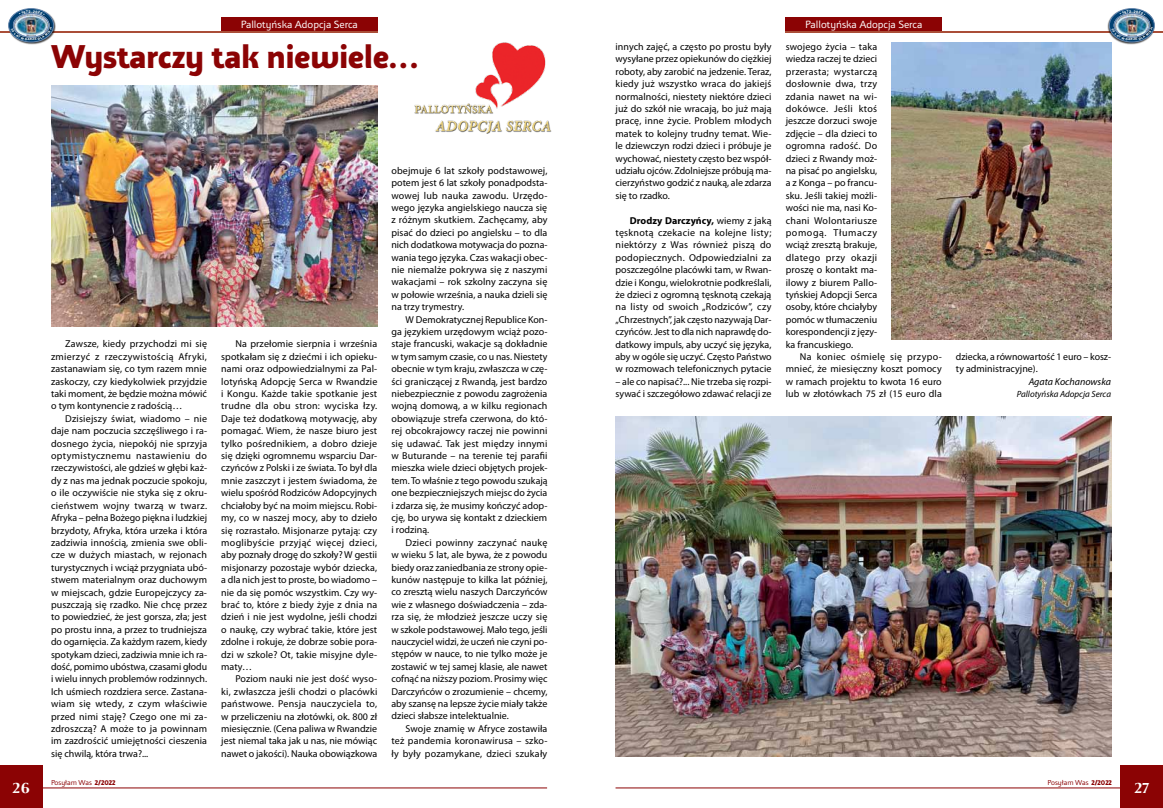
<style>
.page{position:relative;width:1163px;height:808px;background:#fff}
.page>*{position:absolute;margin:0;border:0;box-sizing:border-box;transform-origin:0 0}
.t1{font:700 35px "Apolonia Nova OT";letter-spacing:-.005em;color:#8b0304}
.t2{font:700 16px "Apolonia TT";color:#fff}
.t3{font:11px "Apolonia Nova OT";color:#fff}
.t4{font:10px/12.4px "Myriad Pro";color:#000;text-align:justify}
.t5{font:italic 10px "Myriad Pro";color:#000}
.t6{font:italic 9px "Myriad Pro";color:#000}
.t7{font:7.5px "Apolonia Nova OT";color:#8b0304}
.s1{font-weight:700}
</style>
<div class="page">
<div style="left:785px;top:17px;width:156px;height:15px;background:#8b0304"></div>
<div style="left:221px;top:17px;width:156px;height:15px;background:#8b0304"></div>
<hr style="left:0;top:31px;width:377px;height:2px;background:#aa4e38">
<hr style="left:785px;top:31px;width:377px;height:2px;background:#aa4e38">
<hr style="left:0;top:787px;width:547px;height:1px;background:#8b0304">
<div style="left:0;top:765px;width:43px;height:43px;background:#8b0304"></div>
<hr style="left:615px;top:787px;width:509px;height:1px;background:#8b0304">
<div style="left:1120px;top:765px;width:42px;height:43px;background:#8b0304"></div>
<div style="left:8px;top:8px;width:48px;height:36px;background:#000;opacity:.75"></div>
<div style="left:9px;top:9px;width:45px;height:33px;background:#004173;border-radius:50%"></div>
<div style="left:9px;top:9px;width:45px;height:33px;border:1px solid #6586ae;border-radius:50%"></div>
<div style="left:12px;top:12px;width:40px;height:29px;background:#000;opacity:.75"></div>
<img style="left:13px;top:13px;width:36px;height:14px">
<div style="left:13px;top:13px;width:36px;height:24px;border:1px solid #6586ae;border-radius:50%"></div>
<div style="left:14px;top:13px;width:35px;height:24px;border:1px solid #6586ae;border-radius:50%"></div>
<div style="left:1106px;top:8px;width:48px;height:36px;background:#000;opacity:.75"></div>
<svg style="left:1109px;top:9px;width:45px;height:33px"></svg>
<div style="left:1108px;top:9px;width:46px;height:33px;border:1px solid #6586ae;border-radius:50%"></div>
<div style="left:1112px;top:12px;width:40px;height:29px;background:#000;opacity:.75"></div>
<img style="left:1113px;top:13px;width:36px;height:14px">
<div style="left:1113px;top:13px;width:36px;height:24px;border:1px solid #6586ae;border-radius:50%"></div>
<div style="left:1114px;top:13px;width:35px;height:24px;border:1px solid #6586ae;border-radius:50%"></div>
<img style="left:51px;top:86px;width:326px;height:240px">
<img style="left:615px;top:417px;width:496px;height:340px">
<img style="left:414px;top:42px;width:138px;height:92px">
<img style="left:891px;top:43px;width:220px;height:297px">
<svg style="left:19px;top:10px;width:26px;height:5px"></svg>
<svg style="left:11px;top:27px;width:41px;height:14px"></svg>
<svg style="left:1119px;top:10px;width:26px;height:5px"></svg>
<svg style="left:1111px;top:27px;width:41px;height:14px"></svg>
<p class="t3" style="left:241px;top:18px;width:119px">Pallotyńska Adopcja Serca</p>
<p class="t3" style="left:805px;top:18px;width:119px">Pallotyńska Adopcja Serca</p>
<h1 class="t1" style="left:51px;top:37px;width:368px">Wystarczy tak niewiele…</h1>
<p class="t4" style="left:615px;top:40px;width:158px">innych zajęć, a często po prostu były wysyłane przez opiekunów do ciężkiej roboty, aby zarobić na jedzenie. Teraz, kiedy już wszystko wraca do jakiejś normalności, niestety niektóre dzieci już do szkół nie wracają, bo już mają pracę, inne życie. Problem młodych matek to kolejny trudny temat. Wie&shy;le dziewczyn rodzi dzieci i próbuje je wychować, niestety często bez współ&shy;udziału ojców. Zdolniejsze próbują ma&shy;cierzyństwo godzić z nauką, ale zdarza się to rzadko.</p>
<p class="t4" style="left:615px;top:214px;width:158px;text-indent:14px"><span class="s1">Drodzy Darczyńcy,</span> wiemy z jaką tęsknotą czekacie na kolejne listy; niektórzy z Was również piszą do podopiecznych. Odpowiedzialni za poszczególne placówki tam, w Rwan&shy;dzie i Kongu, wielokrotnie podkreślali, że dzieci z ogromną tęsknotą czekają na listy od swoich „Rodziców”, czy „Chrzestnych”, jak często nazywają Dar&shy;czyńców. Jest to dla nich naprawdę do&shy;datkowy impuls, aby uczyć się języka, aby w ogóle się uczyć. Często Państwo w rozmowach telefonicznych pytacie</p>
<p class="t4" style="left:615px;top:375px;width:158px">– ale co napisać?... Nie trzeba się rozpi&shy;sywać i szczegółowo zdawać relacji ze</p>
<p class="t4" style="left:785px;top:40px;width:93px">swojego życia – taka wiedza raczej te dzieci przerasta; wystarczą dosłownie dwa, trzy zdania nawet na wi&shy;dokówce. Jeśli ktoś jeszcze dorzuci swoje zdjęcie – dla dzieci to ogromna radość. Do dzieci z Rwandy moż&shy;na pisać po angielsku, a z Konga – po francu&shy;sku. Jeśli takiej możli&shy;wości nie ma, nasi Ko&shy;chani Wolontariusze pomogą. Tłumaczy wciąż zresztą brakuje, dlatego przy okazji proszę o kontakt ma&shy;ilowy z biurem Pallo&shy;tyńskiej Adopcji Serca osoby, które chciałyby pomóc w tłumaczeniu korespondencji z języ&shy;ka francuskiego.</p>
<p class="t4" style="left:785px;top:350px;width:158px;text-indent:14px">Na koniec ośmielę się przypo&shy;mnieć, że miesięczny koszt pomocy w ramach projektu to kwota 16 euro lub w złotówkach 75 zł (15 euro dla</p>
<p class="t4" style="left:955px;top:350px;width:157px">dziecka, a równowartość 1 euro – kosz&shy;ty administracyjne).</p>
<p class="t4" style="left:391px;top:164px;width:157px">obejmuje 6 lat szkoły podstawowej, potem jest 6 lat szkoły ponadpodsta&shy;wowej lub nauka zawodu. Urzędo&shy;wego języka angielskiego naucza się z różnym skutkiem. Zachęcamy, aby pisać do dzieci po angielsku – to dla nich dodatkowa motywacja do pozna&shy;wania tego języka. Czas wakacji obec&shy;nie niemalże pokrywa się z naszymi wakacjami – rok szkolny zaczyna się w połowie września, a nauka dzieli się na trzy trymestry.</p>
<p class="t4" style="left:391px;top:313px;width:157px;text-indent:14px">W Demokratycznej Republice Kon&shy;ga językiem urzędowym wciąż pozo&shy;staje francuski, wakacje są dokładnie w tym samym czasie, co u nas. Niestety obecnie w tym kraju, zwłaszcza w czę&shy;ści graniczącej z Rwandą, jest bardzo niebezpiecznie z powodu zagrożenia wojną domową, a w kilku regionach obowiązuje strefa czerwona, do któ&shy;rej obcokrajowcy raczej nie powinni się udawać. Tak jest między innymi w Buturande – na terenie tej parafii mieszka wiele dzieci objętych projek&shy;tem. To właśnie z tego powodu szukają one bezpieczniejszych miejsc do życia i zdarza się, że musimy kończyć adop&shy;cję, bo urywa się kontakt z dzieckiem i rodziną.</p>
<p class="t4" style="left:391px;top:536px;width:157px;text-indent:14px">Dzieci powinny zaczynać naukę w wieku 5 lat, ale bywa, że z powodu biedy oraz zaniedbania ze strony opie&shy;kunów następuje to kilka lat później, co zresztą wielu naszych Darczyńców wie z własnego doświadczenia – zda&shy;rza się, że młodzież jeszcze uczy się w szkole podstawowej. Mało tego, jeśli nauczyciel widzi, że uczeń nie czyni po&shy;stępów w nauce, to nie tylko może je zostawić w tej samej klasie, ale nawet cofnąć na niższy poziom. Prosimy więc Darczyńców o zrozumienie – chcemy, aby szansę na lepsze życie miały także dzieci słabsze intelektualnie.</p>
<p class="t4" style="left:391px;top:722px;width:157px;text-indent:14px">Swoje znamię w Afryce zostawiła też pandemia koronawirusa – szko&shy;ły były pozamykane, dzieci szukały</p>
<p class="t4" style="left:221px;top:338px;width:158px;text-indent:14px">Na przełomie sierpnia i września spotkałam się z dziećmi i ich opieku&shy;nami oraz odpowiedzialnymi za Pal&shy;lotyńską Adopcję Serca w Rwandzie i Kongu. Każde takie spotkanie jest trudne dla obu stron: wyciska łzy.<br>Daje też dodatkową motywację, aby pomagać. Wiem, że nasze biuro jest tylko pośrednikiem, a dobro dzieje się dzięki ogromnemu wsparciu Dar&shy;czyńców z Polski i ze świata. To był dla mnie zaszczyt i jestem świadoma, że wielu spośród Rodziców Adopcyjnych chciałoby być na moim miejscu. Robi&shy;my, co w naszej mocy, aby to dzieło się rozrastało. Misjonarze pytają: czy moglibyście przyjąć więcej dzieci, aby poznały drogę do szkoły? W gestii misjonarzy pozostaje wybór dziecka, a dla nich jest to proste, bo wiadomo – nie da się pomóc wszystkim. Czy wy&shy;brać to, które z biedy żyje z dnia na dzień i nie jest wydolne, jeśli chodzi o naukę, czy wybrać takie, które jest zdolne i rokuje, że dobrze sobie pora&shy;dzi w szkole? Ot, takie misyjne dyle&shy;maty…</p>
<p class="t4" style="left:221px;top:673px;width:158px;text-indent:14px">Poziom nauki nie jest dość wyso&shy;ki, zwłaszcza jeśli chodzi o placówki państwowe. Pensja nauczyciela to, w przeliczeniu na złotówki, ok. 800 zł miesięcznie. (Cena paliwa w Rwandzie jest niemal taka jak u nas, nie mówiąc nawet o jakości). Nauka obowiązkowa</p>
<p class="t4" style="left:51px;top:338px;width:157px;text-indent:14px">Zawsze, kiedy przychodzi mi się zmierzyć z rzeczywistością Afryki, zastanawiam się, co tym razem mnie zaskoczy, czy kiedykolwiek przyjdzie taki moment, że będzie można mówić o tym kontynencie z radością…</p>
<p class="t4" style="left:51px;top:412px;width:158px;text-indent:14px">Dzisiejszy świat, wiadomo – nie daje nam poczucia szczęśliwego i ra&shy;dosnego życia, niepokój nie sprzyja optymistycznemu nastawieniu do rzeczywistości, ale gdzieś w głębi każ&shy;dy z nas ma jednak poczucie spokoju, o ile oczywiście nie styka się z okru&shy;cieństwem wojny twarzą w twarz.<br>Afryka – pełna Bożego piękna i ludzkiej brzydoty, Afryka, która urzeka i która zadziwia innością, zmienia swe obli&shy;cze w dużych miastach, w rejonach turystycznych i wciąż przygniata ubó&shy;stwem materialnym oraz duchowym w miejscach, gdzie Europejczycy za&shy;puszczają się rzadko. Nie chcę przez to powiedzieć, że jest gorsza, zła; jest po prostu inna, a przez to trudniejsza do ogarnięcia. Za każdym razem, kiedy spotykam dzieci, zadziwia mnie ich ra&shy;dość, pomimo ubóstwa, czasami głodu i wielu innych problemów rodzinnych.<br>Ich uśmiech rozdziera serce. Zastana&shy;wiam się wtedy, z czym właściwie przed nimi staję? Czego one mi za&shy;zdroszczą? A może to ja powinnam im zazdrościć umiejętności cieszenia się chwilą, która trwa?...</p>
<p class="t5" style="left:1028px;top:375px;width:84px">Agata Kochanowska</p>
<p class="t6" style="left:1016px;top:388px;width:96px">Pallotyńska Adopcja Serca</p>
<h2 class="t2" style="left:12px;top:778px;width:19px">26</h2>
<p class="t7" style="left:51px;top:778px;width:66px">Posyłam Was <span class="s1">2/2022</span></p>
<h2 class="t2" style="left:1133px;top:778px;width:17px">27</h2>
<p class="t7" style="left:1047px;top:778px;width:66px">Posyłam Was <span class="s1">2/2022</span></p>
</div>
